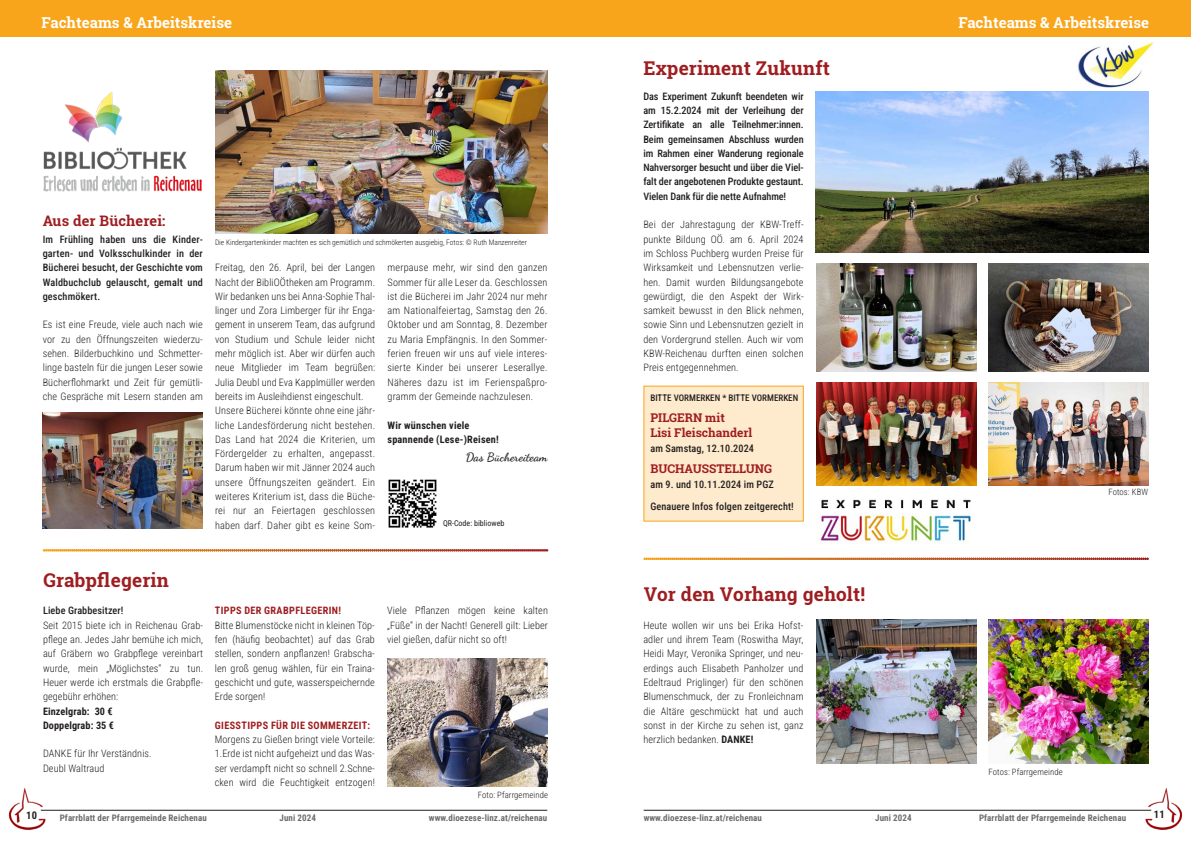
<style>
.page{position:relative;width:1191px;height:842px;background:#fff}
.page>*{position:absolute;margin:0;border:0;box-sizing:border-box;transform-origin:0 0}
.t1{font:700 19px "Roboto Slab";letter-spacing:.01em;color:#9f1d20}
.t2{font:700 15px "Roboto Slab";color:#fff}
.t3{font:700 14.5px "Roboto Slab";letter-spacing:.01em;color:#9f1d20}
.t4{font:700 12px/15px "Roboto Slab";color:#9f1d20}
.t5{font:700 12px "Dancing Script";letter-spacing:.01em;color:#231f20}
.t6{font:700 10.5px "Roboto Condensed";color:#231f20}
.t7{font:300 10.2px/14.3px "Roboto Condensed";letter-spacing:.01em;color:#231f20;text-align:justify}
.t8{font:500 10.2px/14.3px "Roboto Condensed";letter-spacing:.01em;color:#231f20;text-align:justify}
.t9{font:700 10.2px/14.3px "Roboto Condensed";letter-spacing:.02em;color:#231f20}
.t10{font:700 10.2px "Roboto Condensed";letter-spacing:.035em;color:#9f1d20}
.t11{font:700 9px "Roboto Condensed";letter-spacing:.01em;color:#6c6d70}
.t12{font:500 9px "Roboto Condensed";color:#231f20}
.t13{font:300 8.7px "Roboto Condensed";letter-spacing:.01em;color:#231f20}
.t14{font:8px "Roboto Condensed";color:#231f20}
.t15{font:300 7.5px "Roboto Condensed";color:#231f20}
.s1{font-weight:700}
</style>
<div class="page">
<img style="left:9px;top:788px;width:37px;height:42px">
<img style="left:1144px;top:788px;width:38px;height:42px">
<hr style="left:643px;top:810px;width:508px;height:1px;background:#231f20">
<hr style="left:41px;top:810px;width:506px;height:1px;background:#231f20">
<div style="left:0;top:0;width:1191px;height:37px;background:#f9a51b"></div>
<img style="left:388px;top:479px;width:49px;height:49px">
<img style="left:43px;top:93px;width:158px;height:99px">
<img style="left:215px;top:71px;width:332px;height:162px">
<svg style="left:43px;top:549px;width:505px;height:2px"></svg>
<svg style="left:643px;top:558px;width:505px;height:2px"></svg>
<img style="left:815px;top:91px;width:333px;height:161px">
<img style="left:816px;top:263px;width:160px;height:109px">
<img style="left:816px;top:383px;width:160px;height:161px">
<img style="left:988px;top:263px;width:160px;height:109px">
<img style="left:988px;top:383px;width:160px;height:103px">
<img style="left:1078px;top:42px;width:75px;height:46px">
<img style="left:42px;top:412px;width:161px;height:117px">
<img style="left:816px;top:620px;width:160px;height:143px">
<img style="left:988px;top:620px;width:160px;height:143px">
<div style="left:643px;top:386px;width:161px;height:136px;background:#feeacc"></div>
<img style="left:387px;top:659px;width:160px;height:127px">
<h2 class="t2" style="left:41px;top:12px;width:192px">Fachteams &amp; Arbeitskreise</h2>
<h2 class="t2" style="left:958px;top:12px;width:192px">Fachteams &amp; Arbeitskreise</h2>
<h3 class="t3" style="left:43px;top:211px;width:124px">Aus der Bücherei:</h3>
<p class="t8" style="left:43px;top:231px;width:162px">Im Frühling haben uns die Kinder&shy;garten- und Volksschulkinder in der Bücherei besucht, der Geschichte vom Waldbuchclub gelauscht, gemalt und geschmökert.</p>
<p class="t7" style="left:43px;top:317px;width:162px">Es ist eine Freude, viele auch nach wie vor zu den Öffnungszeiten wiederzu&shy;sehen. Bilderbuchkino und Schmetter&shy;linge basteln für die jungen Leser sowie Bücherflohmarkt und Zeit für gemütli&shy;che Gespräche mit Lesern standen am</p>
<p class="t15" style="left:215px;top:237px;width:313px">Die Kindergartenkinder machten es sich gemütlich und schmökerten ausgiebig, Fotos: © Ruth Manzenreiter</p>
<p class="t7" style="left:215px;top:260px;width:162px;text-align:left">Freitag, den 26. April, bei der Langen Nacht der BibliOÖtheken am Programm.<br>Wir bedanken uns bei Anna-Sophie Thal&shy;linger und Zora Limberger für ihr Enga&shy;gement in unserem Team, das aufgrund von Studium und Schule leider nicht mehr möglich ist. Aber wir dürfen auch neue Mitglieder im Team begrüßen:<br>Julia Deubl und Eva Kapplmüller werden bereits im Ausleihdienst eingeschult.<br>Unsere Bücherei könnte ohne eine jähr&shy;liche Landesförderung nicht bestehen.<br>Das Land hat 2024 die Kriterien, um Fördergelder zu erhalten, angepasst.<br>Darum haben wir mit Jänner 2024 auch unsere Öffnungszeiten geändert. Ein weiteres Kriterium ist, dass die Büche&shy;rei nur an Feiertagen geschlossen haben darf. Daher gibt es keine Som-</p>
<p class="t7" style="left:387px;top:260px;width:161px">merpause mehr, wir sind den ganzen Sommer für alle Leser da. Geschlossen ist die Bücherei im Jahr 2024 nur mehr am Nationalfeiertag, Samstag den 26.<br>Oktober und am Sonntag, 8. Dezember zu Maria Empfängnis. In den Sommer&shy;ferien freuen wir uns auf viele interes&shy;sierte Kinder bei unserer Leserallye.<br>Näheres dazu ist im Ferienspaßpro&shy;gramm der Gemeinde nachzulesen.</p>
<p class="t9" style="left:387px;top:417px;width:113px">Wir wünschen viele spannende (Lese-)Reisen!</p>
<p class="t5" style="left:466px;top:449px;width:83px">Das Büchereiteam</p>
<p class="t14" style="left:443px;top:517px;width:63px">QR-Code: biblioweb</p>
<h1 class="t1" style="left:43px;top:567px;width:127px">Grabpflegerin</h1>
<p class="t8" style="left:43px;top:603px;width:82px">Liebe Grabbesitzer!</p>
<p class="t7" style="left:43px;top:618px;width:162px">Seit 2015 biete ich in Reichenau Grab&shy;pflege an. Jedes Jahr bemühe ich mich, auf Gräbern wo Grabpflege vereinbart wurde, mein „Möglichstes“ zu tun.<br>Heuer werde ich erstmals die Grabpfle&shy;gegebühr erhöhen:</p>
<p class="t9" style="left:43px;top:703px;width:73px">Einzelgrab: 30 €<br>Doppelgrab: 35 €</p>
<p class="t7" style="left:43px;top:746px;width:110px">DANKE für Ihr Verständnis.<br>Deubl Waltraud</p>
<p class="t10" style="left:215px;top:604px;width:128px">TIPPS DER GRABPFLEGERIN!</p>
<p class="t7" style="left:215px;top:618px;width:162px">Bitte Blumenstöcke nicht in kleinen Töp&shy;fen (häufig beobachtet) auf das Grab stellen, sondern anpflanzen! Grabscha&shy;len groß genug wählen, für ein Traina&shy;geschicht und gute, wasserspeichernde Erde sorgen!</p>
<p class="t10" style="left:215px;top:718px;width:157px">GIESSTIPPS FÜR DIE SOMMERZEIT:</p>
<p class="t7" style="left:215px;top:732px;width:162px">Morgens zu Gießen bringt viele Vorteile:<br>1.Erde ist nicht aufgeheizt und das Was&shy;ser verdampft nicht so schnell 2.Schne&shy;cken wird die Feuchtigkeit entzogen!</p>
<p class="t7" style="left:387px;top:603px;width:162px">Viele Pflanzen mögen keine kalten „Füße“ in der Nacht! Generell gilt: Lieber viel gießen, dafür nicht so oft!</p>
<p class="t13" style="left:478px;top:789px;width:72px">Foto: Pfarrgemeinde</p>
<h1 class="t1" style="left:643px;top:55px;width:188px">Experiment Zukunft</h1>
<p class="t8" style="left:643px;top:88px;width:162px">Das Experiment Zukunft beendeten wir am 15.2.2024 mit der Verleihung der Zertifikate an alle Teilnehmer:innen.<br>Beim gemeinsamen Abschluss wurden im Rahmen einer Wanderung regionale Nahversorger besucht und über die Viel&shy;falt der angebotenen Produkte gestaunt.<br>Vielen Dank für die nette Aufnahme!</p>
<p class="t7" style="left:643px;top:217px;width:162px">Bei der Jahrestagung der KBW-Treff&shy;punkte Bildung OÖ. am 6. April 2024 im Schloss Puchberg wurden Preise für Wirksamkeit und Lebensnutzen verlie&shy;hen. Damit wurden Bildungsangebote gewürdigt, die den Aspekt der Wirk&shy;samkeit bewusst in den Blick nehmen, sowie Sinn und Lebensnutzen gezielt in den Vordergrund stellen. Auch wir vom KBW-Reichenau durften einen solchen Preis entgegennehmen.</p>
<p class="t12" style="left:650px;top:391px;width:149px">BITTE VORMERKEN * BITTE VORMERKEN</p>
<p class="t4" style="left:650px;top:410px;width:103px">PILGERN mit<br>Lisi Fleischanderl</p>
<p class="t8" style="left:650px;top:440px;width:105px">am Samstag, 12.10.2024</p>
<p class="t4" style="left:650px;top:461px;width:123px">BUCHAUSSTELLUNG</p>
<p class="t8" style="left:650px;top:473px;width:145px;line-height:22.3px">am 9. und 10.11.2024 im PGZ<br>Genauere Infos folgen zeitgerecht!</p>
<p class="t13" style="left:1108px;top:486px;width:41px">Fotos: KBW</p>
<h1 class="t1" style="left:643px;top:581px;width:223px">Vor den Vorhang geholt!</h1>
<p class="t7" style="left:643px;top:618px;width:162px">Heute wollen wir uns bei Erika Hofst&shy;adler und ihrem Team (Roswitha Mayr, Heidi Mayr, Veronika Springer, und neu&shy;erdings auch Elisabeth Panholzer und Edeltraud Priglinger) für den schönen Blumenschmuck, der zu Fronleichnam die Altäre geschmückt hat und auch sonst in der Kirche zu sehen ist, ganz herzlich bedanken. <span class="s1">DANKE!</span></p>
<p class="t13" style="left:988px;top:766px;width:76px">Fotos: Pfarrgemeinde</p>
<p class="t6" style="left:26px;top:807px;width:12px">10</p>
<p class="t11" style="left:60px;top:811px;width:149px">Pfarrblatt der Pfarrgemeinde Reichenau</p>
<p class="t11" style="left:979px;top:811px;width:149px">Pfarrblatt der Pfarrgemeinde Reichenau</p>
<p class="t11" style="left:279px;top:811px;width:38px">Juni 2024</p>
<p class="t11" style="left:429px;top:811px;width:120px">www.dioezese-linz.at/reichenau</p>
<p class="t11" style="left:643px;top:811px;width:120px">www.dioezese-linz.at/reichenau</p>
<p class="t11" style="left:875px;top:811px;width:38px">Juni 2024</p>
<p class="t6" style="left:1154px;top:807px;width:12px">11</p>
</div>
